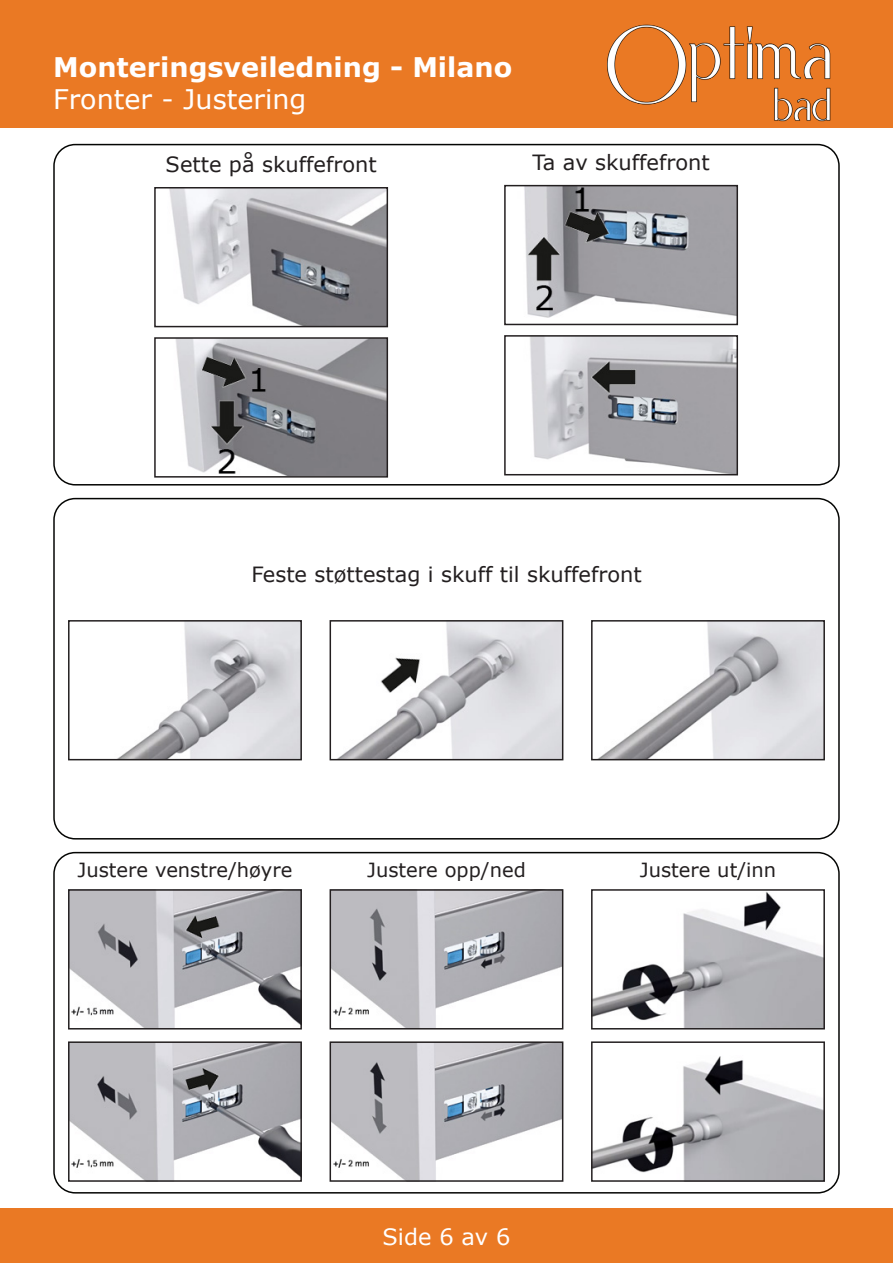
<style>
.page{position:relative;width:893px;height:1263px;background:#fff}
.page>*{position:absolute;margin:0;border:0;box-sizing:border-box;transform-origin:0 0}
.t1{font:700 27px "Verdana";color:#fff}
.t2{font:27px "Verdana";color:#fff}
.t3{font:22.5px "Verdana";color:#fff}
.t4{font:21px "Verdana";color:#231f20}
.t5{font:19.5px "Verdana";color:#231f20}
</style>
<div class="page">
<div style="left:0;top:0;width:893px;height:128px;background:#ea7924"></div>
<div style="left:0;top:1209px;width:893px;height:54px;background:#ea7924"></div>
<img style="left:607px;top:24px;width:224px;height:98px">
<div style="left:53px;top:144px;width:787px;height:341px;border:2px solid #040503;border-radius:21px"></div>
<div style="left:53px;top:852px;width:787px;height:341px;border:2px solid #040503;border-radius:21px"></div>
<div style="left:53px;top:498px;width:787px;height:341px;border:2px solid #040503;border-radius:21px"></div>
<img style="left:176px;top:340px;width:209px;height:135px">
<div style="left:154px;top:337px;width:234px;height:141px;border:2px solid #231f20"></div>
<img style="left:169px;top:190px;width:216px;height:134px">
<div style="left:154px;top:187px;width:234px;height:140px;border:2px solid #231f20"></div>
<img style="left:530px;top:338px;width:205px;height:134px">
<div style="left:504px;top:335px;width:234px;height:140px;border:2px solid #231f20"></div>
<img style="left:524px;top:188px;width:211px;height:130px">
<div style="left:504px;top:185px;width:234px;height:140px;border:2px solid #231f20"></div>
<img style="left:119px;top:623px;width:180px;height:134px">
<div style="left:68px;top:620px;width:234px;height:140px;border:2px solid #231f20"></div>
<img style="left:339px;top:623px;width:221px;height:134px">
<div style="left:330px;top:620px;width:233px;height:140px;border:2px solid #231f20"></div>
<img style="left:600px;top:623px;width:222px;height:134px">
<div style="left:591px;top:620px;width:234px;height:140px;border:2px solid #231f20"></div>
<img style="left:71px;top:1044px;width:228px;height:135px">
<div style="left:68px;top:1041px;width:234px;height:141px;border:2px solid #231f20"></div>
<img style="left:333px;top:1044px;width:227px;height:135px">
<div style="left:330px;top:1041px;width:233px;height:141px;border:2px solid #231f20"></div>
<img style="left:594px;top:1056px;width:228px;height:123px">
<div style="left:591px;top:1041px;width:234px;height:141px;border:2px solid #231f20"></div>
<img style="left:71px;top:892px;width:228px;height:134px">
<div style="left:68px;top:889px;width:234px;height:140px;border:2px solid #231f20"></div>
<img style="left:333px;top:892px;width:227px;height:134px">
<div style="left:330px;top:889px;width:233px;height:140px;border:2px solid #231f20"></div>
<img style="left:594px;top:892px;width:228px;height:134px">
<div style="left:591px;top:889px;width:234px;height:140px;border:2px solid #231f20"></div>
<p class="t1" style="left:53px;top:50px;width:460px">Monteringsveiledning - Milano</p>
<p class="t2" style="left:53px;top:82px;width:255px">Fronter - Justering</p>
<p class="t4" style="left:166px;top:151px;width:213px">Sette på skuffefront</p>
<p class="t4" style="left:532px;top:149px;width:179px">Ta av skuffefront</p>
<p class="t4" style="left:251px;top:561px;width:392px">Feste støttestag i skuff til skuffefront</p>
<p class="t5" style="left:77px;top:857px;width:216px">Justere venstre/høyre</p>
<p class="t5" style="left:367px;top:857px;width:160px">Justere opp/ned</p>
<p class="t5" style="left:640px;top:857px;width:138px">Justere ut/inn</p>
<p class="t3" style="left:382px;top:1222px;width:129px">Side 6 av 6</p>
</div>
